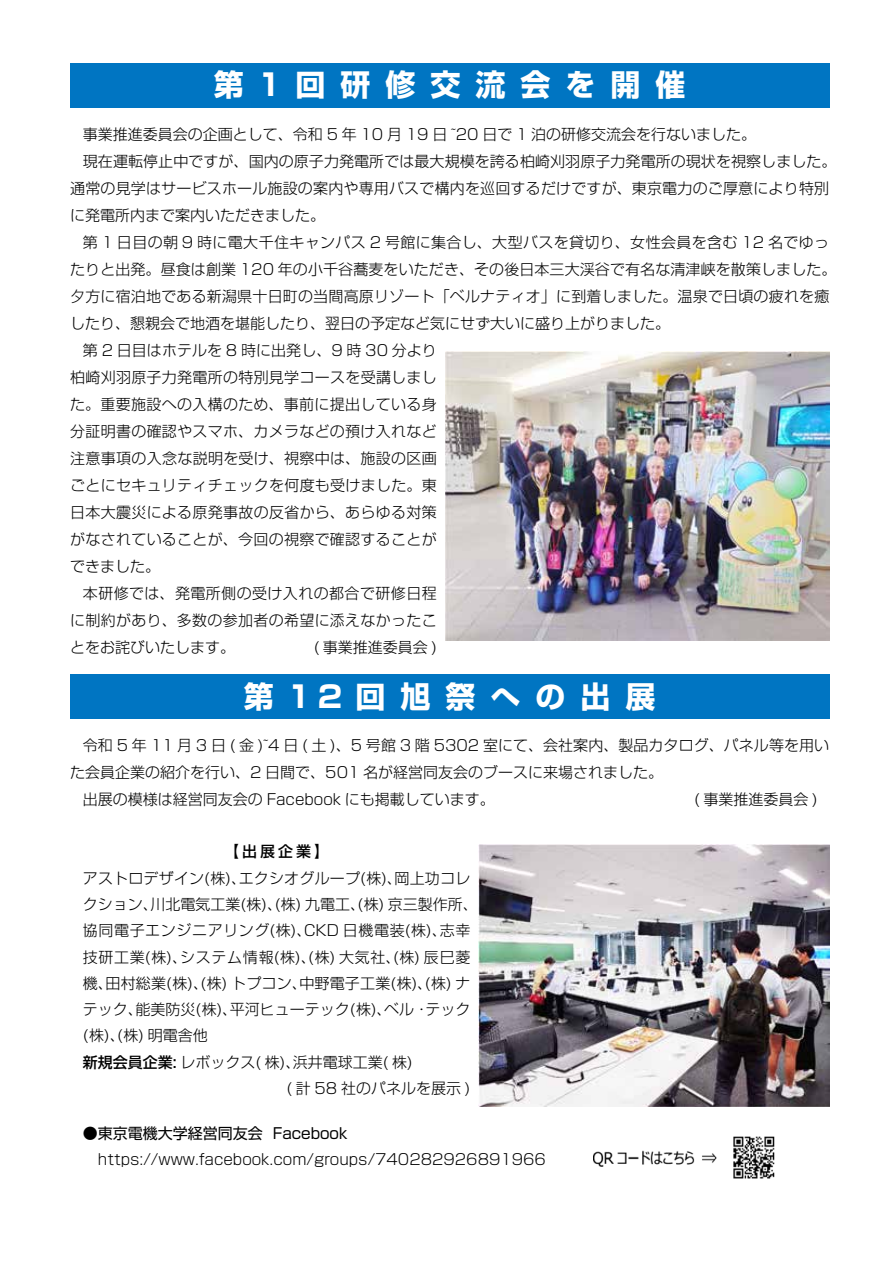
<style>
.page{position:relative;width:893px;height:1263px;background:#fff}
.page>*{position:absolute;margin:0;border:0;box-sizing:border-box;transform-origin:0 0}
.t1{font:700 30px "Shin Go Pro";letter-spacing:.5em;color:#fff}
.t2{font:300 15px/26.2px "Shin Go Pro";letter-spacing:.005em;color:#000}
.t3{font:300 15px "Shin Go Pro";letter-spacing:.025em;color:#000}
.t4{font:300 15px "Shin Go Pro";letter-spacing:.045em;color:#000}
.t5{font:300 15px "Shin Go Pro";letter-spacing:.04em;color:#000}
.t6{font:300 15px "Shin Go Pro";letter-spacing:.03em;color:#000}
.t7{font:500 15px "Shin Go Pro";color:#000}
.s1{font-weight:500}
.s2{font-weight:400}
</style>
<div class="page">
<div style="left:70px;top:63px;width:759px;height:44px;background:#0075c2"></div>
<img style="left:445px;top:352px;width:384px;height:288px">
<div style="left:70px;top:674px;width:759px;height:45px;background:#0075c2"></div>
<img style="left:593px;top:1136px;width:182px;height:43px">
<img style="left:479px;top:844px;width:350px;height:262px">
<h1 class="t1" style="left:214px;top:61px;width:473px">第1回研修交流会を開催</h1>
<p class="t2" style="left:83px;top:119px;width:675px">事業推進委員会の企画として、令和 5 年 10 月 19 日 ~20 日で 1 泊の研修交流会を行ないました。</p>
<p class="t2" style="left:83px;top:146px;width:755px">現在運転停止中ですが、国内の原子力発電所では最大規模を誇る柏崎刈羽原子力発電所の現状を視察しました。</p>
<p class="t2" style="left:70px;top:173px;width:760px">通常の見学はサービスホール施設の案内や専用バスで構内を巡回するだけですが、東京電力のご厚意により特別</p>
<p class="t2" style="left:70px;top:200px;width:257px">に発電所内まで案内いただきました。</p>
<p class="t3" style="left:83px;top:230px;width:748px">第 1 日目の朝 9 時に電大千住キャンパス 2 号館に集合し、大型バスを貸切り、女性会員を含む 12 名でゆっ</p>
<p class="t2" style="left:70px;top:254px;width:768px">たりと出発。昼食は創業 120 年の小千谷蕎麦をいただき、その後日本三大渓谷で有名な清津峡を散策しました。</p>
<p class="t2" style="left:70px;top:281px;width:761px">夕方に宿泊地である新潟県十日町の当間高原リゾート「ベルナティオ」に到着しました。温泉で日頃の疲れを癒</p>
<p class="t2" style="left:70px;top:308px;width:602px">したり、懇親会で地酒を堪能したり、翌日の予定など気にせず大いに盛り上がりました。</p>
<p class="t2" style="left:83px;top:335px;width:355px">第 2 日目はホテルを 8 時に出発し、9 時 30 分より</p>
<p class="t2" style="left:70px;top:362px;width:368px">柏崎刈羽原子力発電所の特別見学コースを受講しまし</p>
<p class="t2" style="left:70px;top:389px;width:368px">た。重要施設への入構のため、事前に提出している身</p>
<p class="t2" style="left:70px;top:416px;width:368px">分証明書の確認やスマホ、カメラなどの預け入れなど</p>
<p class="t2" style="left:70px;top:443px;width:368px">注意事項の入念な説明を受け、視察中は、施設の区画</p>
<p class="t2" style="left:70px;top:470px;width:368px">ごとにセキュリティチェックを何度も受けました。東</p>
<p class="t2" style="left:70px;top:497px;width:368px">日本大震災による原発事故の反省から、あらゆる対策</p>
<p class="t2" style="left:70px;top:524px;width:368px">がなされていることが、今回の視察で確認することが</p>
<p class="t2" style="left:70px;top:551px;width:92px">できました。</p>
<p class="t6" style="left:83px;top:581px;width:355px">本研修では、発電所側の受け入れの都合で研修日程</p>
<p class="t2" style="left:70px;top:605px;width:368px">に制約があり、多数の参加者の希望に添えなかったこ</p>
<p class="t2" style="left:70px;top:632px;width:195px">とをお詫びいたします。　　</p>
<p class="t2" style="left:284px;top:632px;width:154px">　　( 事業推進委員会 )</p>
<h1 class="t1" style="left:244px;top:672px;width:413px">第12回旭祭への出展</h1>
<p class="t2" style="left:83px;top:730px;width:748px">令和 5 年 11 月 3 日 ( 金 )~4 日 ( 土 )、5 号館 3 階 5302 室にて、会社案内、製品カタログ、パネル等を用い</p>
<p class="t2" style="left:70px;top:757px;width:595px">た会員企業の紹介を行い、2 日間で、501 名が経営同友会のブースに来場されました。</p>
<p class="t2" style="left:83px;top:784px;width:413px">出展の模様は経営同友会の Facebook にも掲載しています。</p>
<p class="t2" style="left:694px;top:784px;width:125px">( 事業推進委員会 )</p>
<p class="t7" style="left:224px;top:839px;width:106px">【出展企業】</p>
<p class="t2" style="left:83px;top:863px;width:389px">アストロデザイン(株)、エクシオグループ(株)、岡上功コレ</p>
<p class="t2" style="left:83px;top:889px;width:396px">クション、川北電気工業(株)、(株) 九電工、(株) 京三製作所、</p>
<p class="t5" style="left:83px;top:918px;width:389px">協同電子エンジニアリング(株)、CKD 日機電装(株)、志幸</p>
<p class="t4" style="left:83px;top:944px;width:389px">技研工業(株)、システム情報(株)、(株) 大気社、(株) 辰巳菱</p>
<p class="t2" style="left:83px;top:968px;width:389px">機、田村総業(株)、(株) トプコン、中野電子工業(株)、(株) ナ</p>
<p class="t2" style="left:83px;top:994px;width:389px">テック、能美防災(株)、平河ヒューテック(株)、ベル・テック</p>
<p class="t2" style="left:83px;top:1020px;width:126px">(株)、(株) 明電舎他</p>
<p class="t2" style="left:83px;top:1047px;width:331px"><span class="s1">新規会員企業:</span> レボックス( 株)、浜井電球工業( 株)</p>
<p class="t2" style="left:286px;top:1073px;width:185px">( 計 58 社のパネルを展示 )</p>
<p class="t2" style="left:98px;top:1118px;width:450px;text-indent:-15px">●<span class="s2">東京電機大学経営同友会 Facebook </span>https://www.facebook.com/groups/740282926891966</p>
</div>
